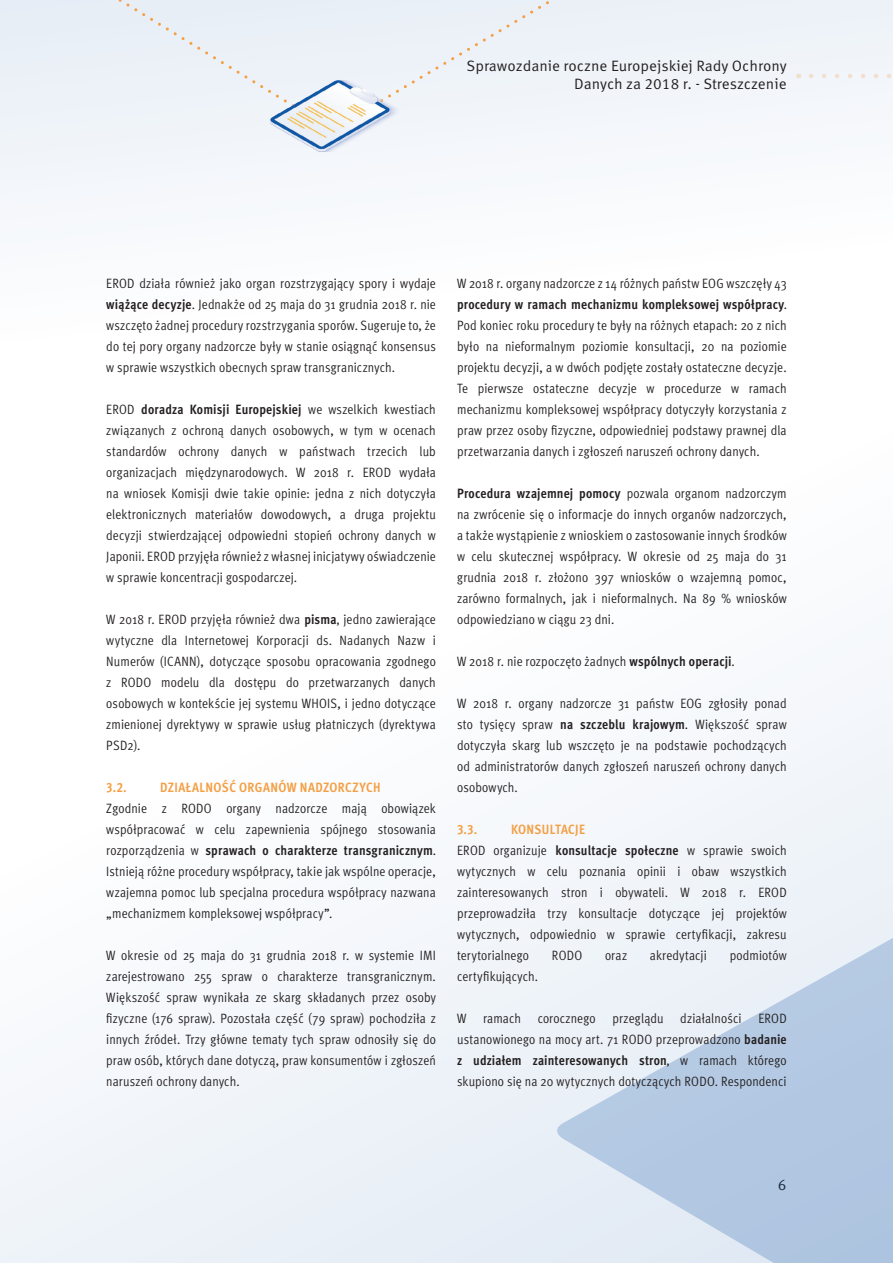
<style>
.page{position:relative;width:893px;height:1263px;background:#fff}
.page>*{position:absolute;margin:0;border:0;box-sizing:border-box;transform-origin:0 0}
.t1{font:15px/18px "Meta Correspondence Pro";letter-spacing:-.005em;color:#231f20;text-align:right}
.t2{font:13.5px/21px "Meta Pro Cond Norm";letter-spacing:.01em;color:#231f20;text-align:justify}
.t3{font:700 condensed 13.5px "Meta Pro";letter-spacing:.01em;color:#231f20}
.t4{font:700 condensed 13.5px "Meta Pro";letter-spacing:.03em;color:#f49f44}
.s1{font-family:"Meta Pro";font-weight:700;font-stretch:condensed}
.s2{font-family:"Meta Pro Cond Norm";font-weight:400;font-stretch:normal}
.s3{font-family:"Meta Headline Pro"}
.s4{font-family:"Meta Headline Pro";font-weight:400;font-stretch:normal}
</style>
<div class="page">
<div style="left:0;top:0;width:893px;height:207px;background:#f4f7fb"></div>
<svg style="left:0;top:676px;width:893px;height:587px;fill:#f5f7fb"></svg>
<svg style="left:811px;top:74px;width:82px;height:4px"></svg>
<svg style="left:556px;top:854px;width:337px;height:409px"></svg>
<div style="left:333px;top:0;width:361px;height:132px;background:#eef3f9"></div>
<div style="left:61px;top:0;width:272px;height:131px;background:#ecf1f8"></div>
<img style="left:270px;top:80px;width:131px;height:72px">
<p class="t1" style="left:467px;top:56px;width:322px">Sprawozdanie roczne Europejskiej Rady Ochrony<br>Danych za 2018 r. - Streszczenie</p>
<p class="t2" style="left:106px;top:272px;width:331px">EROD działa również jako organ rozstrzygający spory i wydaje <span class="s1">wiążące decyzje</span>. Jednakże od 25 maja do 31 grudnia 2018 r. nie wszczęto żadnej procedury rozstrzygania sporów. Sugeruje to, że do tej pory organy nadzorcze były w stanie osiągnąć konsensus w sprawie wszystkich obecnych spraw transgranicznych.</p>
<p class="t3" style="left:106px;top:399px;width:331px"><span class="s2">EROD</span> doradza Komisji Europejskiej <span class="s2">we wszelkich kwestiach</span></p>
<p class="t2" style="left:106px;top:419px;width:331px">związanych z ochroną danych osobowych, w tym w ocenach standardów ochrony danych w państwach trzecich lub organizacjach międzynarodowych. W 2018 r. EROD wydała na wniosek Komisji dwie takie opinie: jedna z nich dotyczyła elektronicznych materiałów dowodowych, a druga projektu decyzji stwierdzającej odpowiedni stopień ochrony danych w Japonii. EROD przyjęła również z własnej inicjatywy oświadczenie w sprawie koncentracji gospodarczej.</p>
<p class="t2" style="left:106px;top:608px;width:331px">W 2018 r. EROD przyjęła również dwa <span class="s1">pisma</span><span class="s3">,</span> jedno zawierające wytyczne dla Internetowej Korporacji ds. Nadanych Nazw i Numerów (ICANN), dotyczące sposobu opracowania zgodnego z RODO modelu dla dostępu do przetwarzanych danych osobowych w kontekście jej systemu WHOIS, i jedno dotyczące zmienionej dyrektywy w sprawie usług płatniczych (dyrektywa PSD2).</p>
<p class="t4" style="left:106px;top:777px;width:22px">3.2.</p>
<p class="t4" style="left:160px;top:777px;width:222px">DZIAŁALNOŚĆ ORGANÓW NADZORCZYCH</p>
<p class="t2" style="left:106px;top:797px;width:331px">Zgodnie z RODO organy nadzorcze mają obowiązek współpracować w celu zapewnienia spójnego stosowania</p>
<p class="t3" style="left:106px;top:840px;width:331px"><span class="s2">rozporządzenia w</span> sprawach o charakterze transgranicznym<span class="s4">.</span></p>
<p class="t2" style="left:106px;top:860px;width:331px">Istnieją różne procedury współpracy, takie jak wspólne operacje, wzajemna pomoc lub specjalna procedura współpracy nazwana „mechanizmem kompleksowej współpracy”.</p>
<p class="t2" style="left:106px;top:944px;width:331px">W okresie od 25 maja do 31 grudnia 2018 r. w systemie IMI zarejestrowano 255 spraw o charakterze transgranicznym.<br>Większość spraw wynikała ze skarg składanych przez osoby fizyczne (176 spraw). Pozostała część (79 spraw) pochodziła z innych źródeł. Trzy główne tematy tych spraw odnosiły się do praw osób, których dane dotyczą, praw konsumentów i zgłoszeń naruszeń ochrony danych.</p>
<p class="t2" style="left:457px;top:272px;width:331px">W 2018 r. organy nadzorcze z 14 różnych państw EOG wszczęły 43</p>
<p class="t3" style="left:457px;top:294px;width:331px">procedury w ramach mechanizmu kompleksowej współpracy<span class="s4">.</span></p>
<p class="t2" style="left:457px;top:314px;width:331px">Pod koniec roku procedury te były na różnych etapach: 20 z nich było na nieformalnym poziomie konsultacji, 20 na poziomie projektu decyzji, a w dwóch podjęte zostały ostateczne decyzje.<br>Te pierwsze ostateczne decyzje w procedurze w ramach mechanizmu kompleksowej współpracy dotyczyły korzystania z praw przez osoby fizyczne, odpowiedniej podstawy prawnej dla przetwarzania danych i zgłoszeń naruszeń ochrony danych.</p>
<p class="t3" style="left:457px;top:483px;width:331px">Procedura wzajemnej pomocy <span class="s2">pozwala organom nadzorczym</span></p>
<p class="t2" style="left:457px;top:503px;width:331px">na zwrócenie się o informacje do innych organów nadzorczych, a także wystąpienie z wnioskiem o zastosowanie innych środków w celu skutecznej współpracy. W okresie od 25 maja do 31 grudnia 2018 r. złożono 397 wniosków o wzajemną pomoc, zarówno formalnych, jak i nieformalnych. Na 89 % wniosków odpowiedziano w ciągu 23 dni.</p>
<p class="t2" style="left:457px;top:650px;width:279px">W 2018 r. nie rozpoczęto żadnych <span class="s1">wspólnych operacji</span><span class="s3">.</span></p>
<p class="t2" style="left:457px;top:692px;width:331px">W 2018 r. organy nadzorcze 31 państw EOG zgłosiły ponad sto tysięcy spraw <span class="s1">na szczeblu krajowym</span><span class="s3">.</span> Większość spraw dotyczyła skarg lub wszczęto je na podstawie pochodzących od administratorów danych zgłoszeń naruszeń ochrony danych osobowych.</p>
<p class="t4" style="left:457px;top:819px;width:22px">3.3.</p>
<p class="t4" style="left:511px;top:819px;width:75px">KONSULTACJE</p>
<p class="t2" style="left:457px;top:839px;width:331px">EROD organizuje <span class="s1">konsultacje społeczne</span> w sprawie swoich wytycznych w celu poznania opinii i obaw wszystkich zainteresowanych stron i obywateli. W 2018 r. EROD przeprowadziła trzy konsultacje dotyczące jej projektów wytycznych, odpowiednio w sprawie certyfikacji, zakresu terytorialnego</p>
<p class="t2" style="left:552px;top:944px;width:32px">RODO</p>
<p class="t2" style="left:605px;top:944px;width:24px">oraz</p>
<p class="t2" style="left:650px;top:944px;width:58px">akredytacji</p>
<p class="t2" style="left:730px;top:944px;width:58px">podmiotów</p>
<p class="t2" style="left:457px;top:965px;width:82px">certyfikujących.</p>
<p class="t2" style="left:457px;top:1007px;width:331px">W ramach corocznego przeglądu działalności EROD ustanowionego na mocy art. 71 RODO przeprowadzono <span class="s1">badanie</span></p>
<p class="t3" style="left:457px;top:1050px;width:331px">z udziałem zainteresowanych stron<span class="s4">,</span> <span class="s2">w ramach którego</span></p>
<p class="t2" style="left:457px;top:1070px;width:331px">skupiono się na 20 wytycznych dotyczących RODO. Respondenci</p>
<p class="t1" style="left:778px;top:1175px;width:10px">6</p>
</div>
